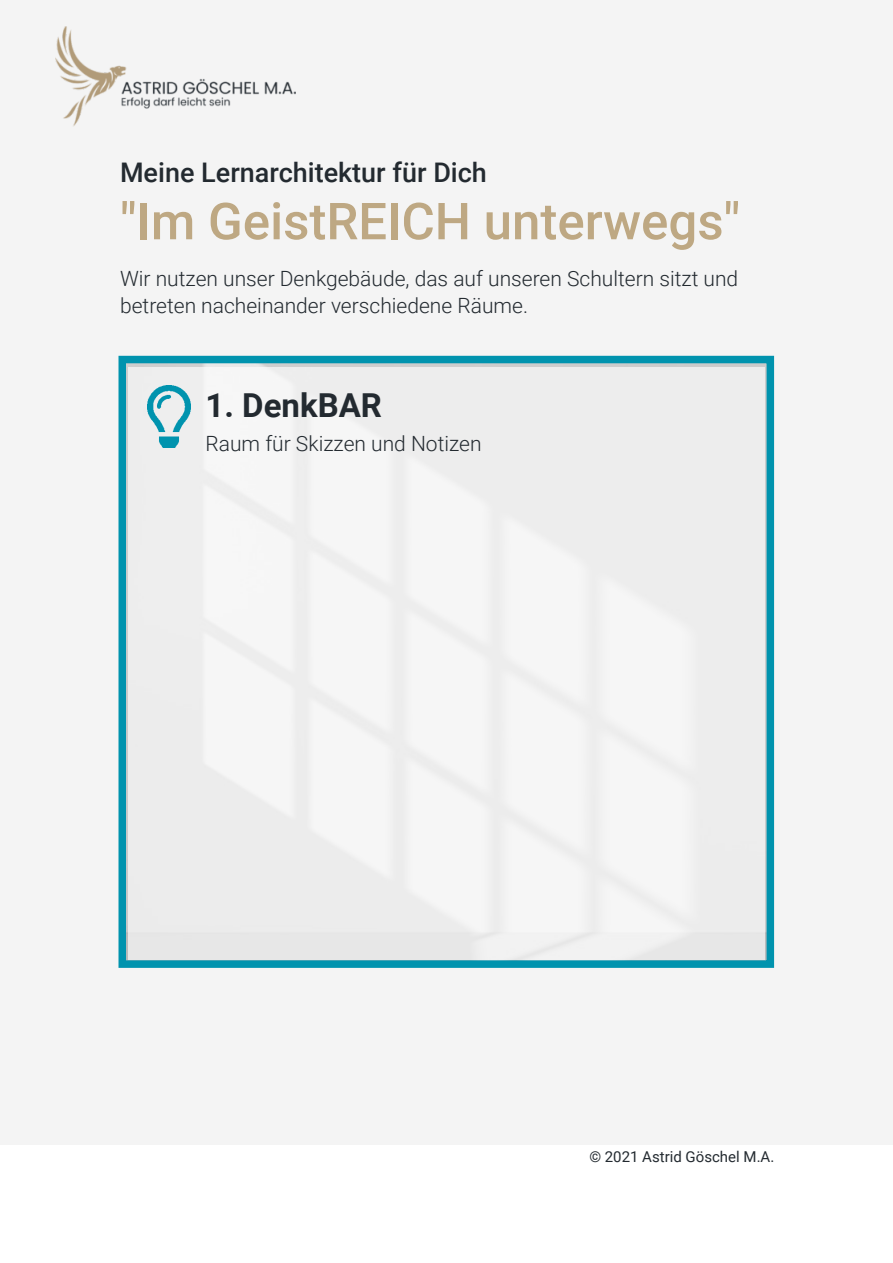
<style>
.page{position:relative;width:893px;height:1263px;background:#fff}
.page>*{position:absolute;margin:0;border:0;box-sizing:border-box;transform-origin:0 0}
.Title_1_-_left{font:500 51px "Roboto";color:#bea883}
.Body_text_1_-_left{font:700 33px "Roboto";color:#232a30}
.Title_1_-_left-2{font:500 27px "Roboto";color:#232a30}
.Body_text_1_-_left-2{font:300 21px/27px "Roboto";color:#232a30}
.Body_text_1_-_left-3{font:15px "Roboto";color:#232a30}
</style>
<div class="page">
<div style="left:0;top:0;width:893px;height:1145px;background:#f4f4f4"></div>
<img style="left:56px;top:26px;width:240px;height:101px">
<div style="left:118px;top:356px;width:656px;height:612px;border:8px solid #0093ae"></div>
<div style="left:128px;top:367px;width:637px;height:593px;background:#eee"></div>
<img style="left:147px;top:386px;width:43px;height:62px">
<p class="Title_1_-_left-2" style="left:120px;top:154px;width:368px">Meine Lernarchitektur für Dich</p>
<p class="Title_1_-_left" style="left:120px;top:185px;width:622px">"Im GeistREICH unterwegs"</p>
<p class="Body_text_1_-_left-2" style="left:120px;top:264px;width:620px">Wir nutzen unser Denkgebäude, das auf unseren Schultern sitzt und betreten nacheinander verschiedene Räume.</p>
<p class="Body_text_1_-_left" style="left:206px;top:382px;width:178px">1. DenkBAR</p>
<p class="Body_text_1_-_left-2" style="left:206px;top:429px;width:278px">Raum für Skizzen und Notizen</p>
<p class="Body_text_1_-_left-3" style="left:589px;top:1146px;width:186px">© 2021 Astrid Göschel M.A.</p>
</div>
